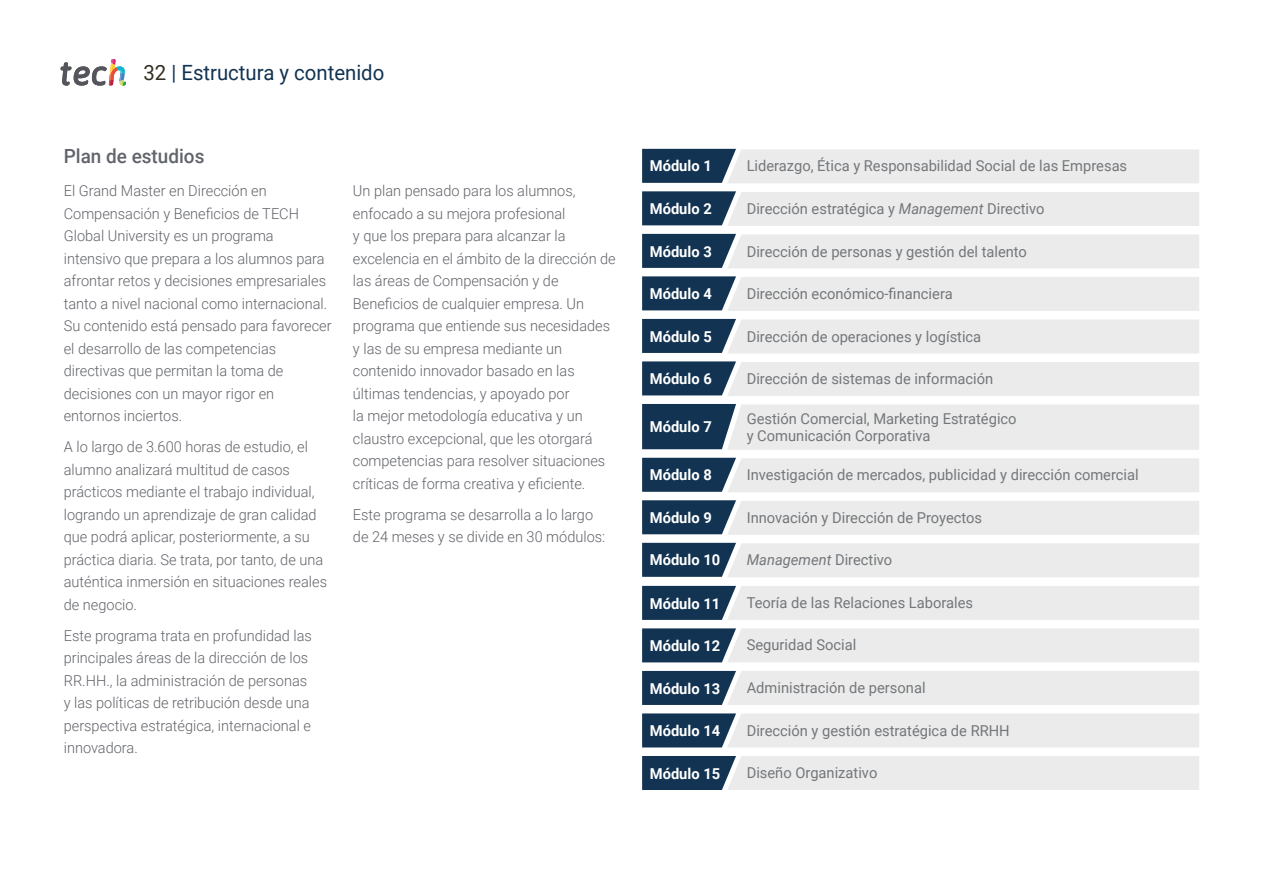
<style>
.page{position:relative;width:1263px;height:893px;background:#fff}
.page>*{position:absolute;margin:0;border:0;box-sizing:border-box;transform-origin:0 0}
.t1{font:21px "Roboto";color:#123352}
.t2{font:500 19.5px "Roboto";color:#61646a}
.t3{font:300 15px/22.5px "Roboto";color:#61646a}
.t4{font:15px/16.5px "Roboto";color:#74777b}
.t5{font:700 15px "Roboto";color:#fff}
.t6{font:italic 15px "Roboto";color:#74777b}
.s1{color:#312e20}
.s2{font-style:italic}
.s3{font-style:normal}
</style>
<div class="page">
<svg style="left:642px;top:586px;width:557px;height:34px;background:#c8ced2"></svg>
<svg style="left:642px;top:628px;width:557px;height:34px;background:#c9cfd3"></svg>
<svg style="left:642px;top:671px;width:557px;height:34px;background:#c8ced2"></svg>
<svg style="left:642px;top:713px;width:557px;height:34px;background:#c9cfd3"></svg>
<svg style="left:642px;top:756px;width:557px;height:34px;background:#c8ced2"></svg>
<svg style="left:642px;top:149px;width:557px;height:34px;background:#c8ced2"></svg>
<svg style="left:642px;top:191px;width:557px;height:35px;background:#cacfd3"></svg>
<svg style="left:642px;top:234px;width:557px;height:34px;background:#c8ced2"></svg>
<svg style="left:642px;top:500px;width:557px;height:35px;background:#cacfd3"></svg>
<svg style="left:642px;top:543px;width:557px;height:34px;background:#c8ced2"></svg>
<svg style="left:642px;top:276px;width:557px;height:35px;background:#cacfd3"></svg>
<svg style="left:642px;top:319px;width:557px;height:34px;background:#c8ced2"></svg>
<svg style="left:642px;top:361px;width:557px;height:35px;background:#cacfd3"></svg>
<svg style="left:642px;top:458px;width:557px;height:34px;background:#c8ced2"></svg>
<svg style="left:642px;top:404px;width:557px;height:46px;background:#c9cfd3"></svg>
<svg style="left:61px;top:59px;width:65px;height:27px"></svg>
<h1 class="t1" style="left:144px;top:57px;width:242px"><span class="s1">32</span> | Estructura y contenido</h1>
<h2 class="t2" style="left:64px;top:143px;width:142px">Plan de estudios</h2>
<p class="t3" style="left:64px;top:179px;width:269px">El Grand Master en Dirección en Compensación y Beneficios de TECH Global University es un programa intensivo que prepara a los alumnos para afrontar retos y decisiones empresariales tanto a nivel nacional como internacional.<br>Su contenido está pensado para favorecer el desarrollo de las competencias directivas que permitan la toma de decisiones con un mayor rigor en entornos inciertos.</p>
<p class="t3" style="left:64px;top:435px;width:265px">A lo largo de 3.600 horas de estudio, el alumno analizará multitud de casos prácticos mediante el trabajo individual, logrando un aprendizaje de gran calidad que podrá aplicar, posteriormente, a su práctica diaria. Se trata, por tanto, de una auténtica inmersión en situaciones reales de negocio.</p>
<p class="t3" style="left:64px;top:624px;width:250px">Este programa trata en profundidad las principales áreas de la dirección de los RR.HH., la administración de personas y las políticas de retribución desde una perspectiva estratégica, internacional e innovadora.</p>
<p class="t3" style="left:353px;top:179px;width:264px">Un plan pensado para los alumnos, enfocado a su mejora profesional<br>y que los prepara para alcanzar la excelencia en el ámbito de la dirección de las áreas de Compensación y de Beneficios de cualquier empresa. Un programa que entiende sus necesidades y las de su empresa mediante un contenido innovador basado en las últimas tendencias, y apoyado por<br>la mejor metodología educativa y un claustro excepcional, que les otorgará competencias para resolver situaciones críticas de forma creativa y eficiente.</p>
<p class="t3" style="left:353px;top:503px;width:254px">Este programa se desarrolla a lo largo de 24 meses y se divide en 30 módulos:</p>
<p class="t5" style="left:650px;top:156px;width:63px">Módulo 1</p>
<p class="t5" style="left:650px;top:198px;width:63px">Módulo 2</p>
<p class="t5" style="left:650px;top:241px;width:63px">Módulo 3</p>
<p class="t5" style="left:650px;top:283px;width:63px">Módulo 4</p>
<p class="t5" style="left:650px;top:326px;width:63px">Módulo 5</p>
<p class="t5" style="left:650px;top:368px;width:63px">Módulo 6</p>
<p class="t4" style="left:747px;top:157px;width:382px">Liderazgo, Ética y Responsabilidad Social de las Empresas</p>
<p class="t4" style="left:747px;top:200px;width:299px">Dirección estratégica y <span class="s2">Management</span> Directivo</p>
<p class="t4" style="left:747px;top:242px;width:282px">Dirección de personas y gestión del talento</p>
<p class="t4" style="left:747px;top:285px;width:207px">Dirección económico-financiera</p>
<p class="t4" style="left:747px;top:327px;width:236px">Dirección de operaciones y logística</p>
<p class="t4" style="left:747px;top:370px;width:248px">Dirección de sistemas de información</p>
<p class="t5" style="left:703px;top:415px;width:10px">2</p>
<p class="t4" style="left:747px;top:410px;width:271px">Gestión Comercial, Marketing Estratégico y Comunicación Corporativa</p>
<p class="t5" style="left:650px;top:416px;width:63px">Módulo 7</p>
<p class="t5" style="left:650px;top:465px;width:63px">Módulo 8</p>
<p class="t5" style="left:650px;top:507px;width:63px">Módulo 9</p>
<p class="t5" style="left:650px;top:550px;width:72px">Módulo 10</p>
<p class="t5" style="left:650px;top:593px;width:72px">Módulo 11</p>
<p class="t5" style="left:650px;top:635px;width:72px">Módulo 12</p>
<p class="t5" style="left:650px;top:678px;width:72px">Módulo 13</p>
<p class="t5" style="left:650px;top:720px;width:72px">Módulo 14</p>
<p class="t5" style="left:650px;top:763px;width:72px">Módulo 15</p>
<p class="t4" style="left:747px;top:466px;width:393px">Investigación de mercados, publicidad y dirección comercial</p>
<p class="t4" style="left:747px;top:509px;width:237px">Innovación y Dirección de Proyectos</p>
<p class="t6" style="left:747px;top:550px;width:147px">Management <span class="s3">Directivo</span></p>
<p class="t4" style="left:747px;top:594px;width:228px">Teoría de las Relaciones Laborales</p>
<p class="t4" style="left:747px;top:636px;width:111px">Seguridad Social</p>
<p class="t4" style="left:747px;top:679px;width:180px">Administración de personal</p>
<p class="t4" style="left:747px;top:721px;width:265px">Dirección y gestión estratégica de RRHH</p>
<p class="t4" style="left:747px;top:764px;width:132px">Diseño Organizativo</p>
</div>
